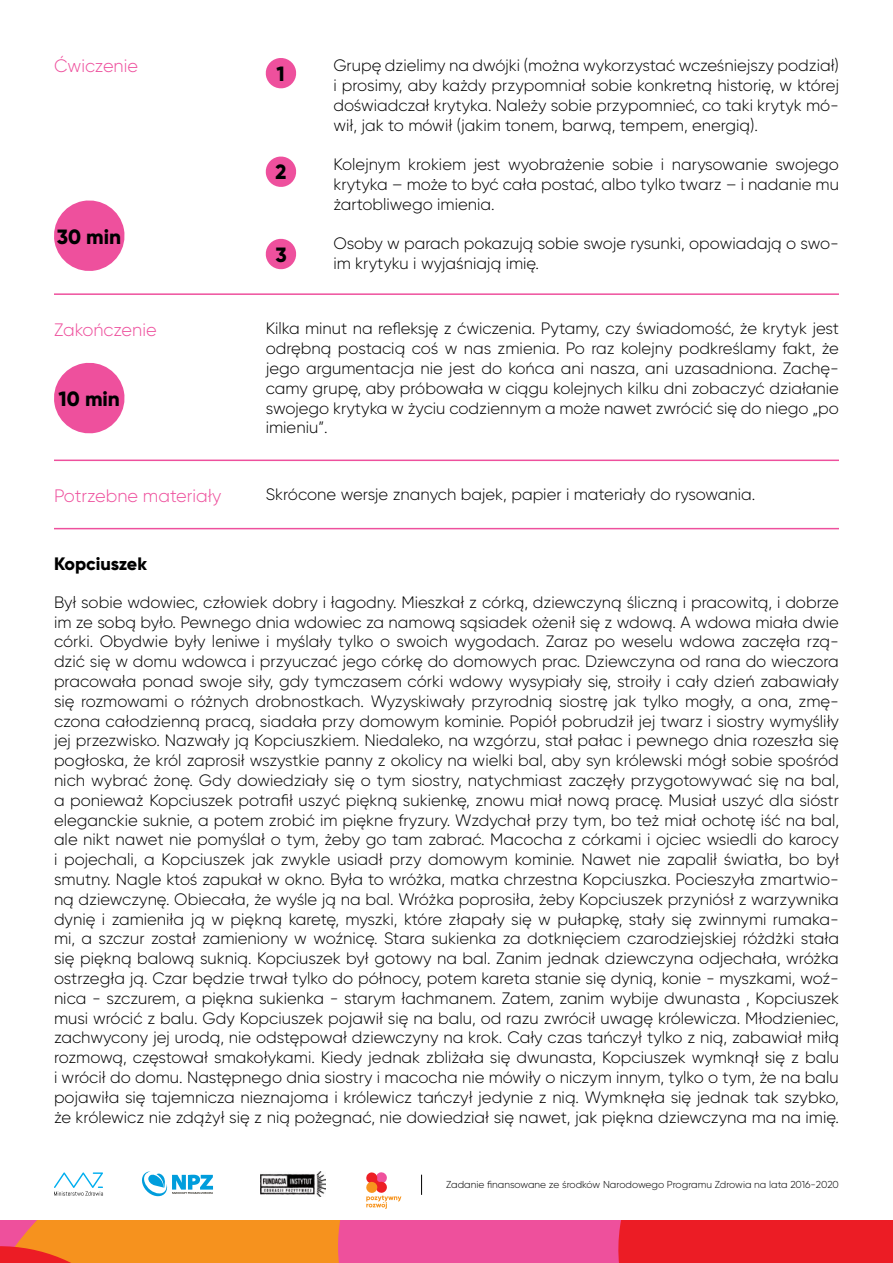
<style>
.page{position:relative;width:893px;height:1263px;background:#fff}
.page>*{position:absolute;margin:0;border:0;box-sizing:border-box;transform-origin:0 0}
.t1{font:800 20.7px "Gilroy";color:#000}
.t2{font:300 18px "Gilroy";color:#ee509d}
.t3{font:800 18px "Gilroy";letter-spacing:-.005em;color:#000}
.t4{font:300 16.5px/19.8px "Gilroy";color:#000;text-align:justify}
.t5{font:300 10.05px "Gilroy";color:#000}
</style>
<div class="page">
<svg style="left:366px;top:1172px;width:35px;height:37px"></svg>
<svg style="left:54px;top:1172px;width:49px;height:24px"></svg>
<svg style="left:142px;top:1171px;width:71px;height:25px"></svg>
<img style="left:261px;top:1171px;width:64px;height:26px">
<svg style="left:421px;top:1175px;width:1px;height:20px"></svg>
<svg style="left:0;top:1220px;width:893px;height:43px;background:#f0554a"></svg>
<svg style="left:54px;top:200px;width:71px;height:71px"></svg>
<svg style="left:265px;top:58px;width:32px;height:31px"></svg>
<svg style="left:265px;top:156px;width:32px;height:31px"></svg>
<svg style="left:265px;top:238px;width:32px;height:32px"></svg>
<hr style="left:54px;top:293px;width:785px;height:2px;background:#ee509d">
<svg style="left:54px;top:362px;width:71px;height:72px"></svg>
<hr style="left:54px;top:460px;width:785px;height:1px;background:#ee509d">
<hr style="left:54px;top:528px;width:785px;height:1px;background:#ee509d">
<p class="t2" style="left:54px;top:55px;width:86px">Ćwiczenie</p>
<p class="t1" style="left:57px;top:224px;width:66px">30 min</p>
<p class="t2" style="left:54px;top:318px;width:104px">Zakończenie</p>
<p class="t1" style="left:59px;top:386px;width:63px">10 min</p>
<p class="t1" style="left:276px;top:61px;width:10px">1</p>
<p class="t1" style="left:275px;top:159px;width:12px">2</p>
<p class="t1" style="left:275px;top:242px;width:13px">3</p>
<p class="t4" style="left:333px;top:55px;width:507px">Grupę dzielimy na dwójki (można wykorzystać wcześniejszy podział) i prosimy, aby każdy przypomniał sobie konkretną historię, w której doświadczał krytyka. Należy sobie przypomnieć, co taki krytyk mó&shy;wił, jak to mówił (jakim tonem, barwą, tempem, energią).</p>
<p class="t4" style="left:333px;top:154px;width:507px">Kolejnym krokiem jest wyobrażenie sobie i narysowanie swojego krytyka – może to być cała postać, albo tylko twarz – i nadanie mu żartobliwego imienia.</p>
<p class="t4" style="left:333px;top:234px;width:507px">Osoby w parach pokazują sobie swoje rysunki, opowiadają o swo&shy;im krytyku i wyjaśniają imię.</p>
<p class="t4" style="left:266px;top:318px;width:575px">Kilka minut na refleksję z ćwiczenia. Pytamy, czy świadomość, że krytyk jest odrębną postacią coś w nas zmienia. Po raz kolejny podkreślamy fakt, że jego argumentacja nie jest do końca ani nasza, ani uzasadniona. Zachę&shy;camy grupę, aby próbowała w ciągu kolejnych kilku dni zobaczyć działanie swojego krytyka w życiu codziennym a może nawet zwrócić się do niego „po imieniu”.</p>
<p class="t2" style="left:54px;top:484px;width:169px">Potrzebne materiały</p>
<p class="t4" style="left:266px;top:485px;width:491px">Skrócone wersje znanych bajek, papier i materiały do rysowania.</p>
<p class="t3" style="left:54px;top:552px;width:94px">Kopciuszek</p>
<p class="t4" style="left:54px;top:592px;width:787px">Był sobie wdowiec, człowiek dobry i łagodny. Mieszkał z córką, dziewczyną śliczną i pracowitą, i dobrze im ze sobą było. Pewnego dnia wdowiec za namową sąsiadek ożenił się z wdową. A wdowa miała dwie córki. Obydwie były leniwe i myślały tylko o swoich wygodach. Zaraz po weselu wdowa zaczęła rzą&shy;dzić się w domu wdowca i przyuczać jego córkę do domowych prac. Dziewczyna od rana do wieczora pracowała ponad swoje siły, gdy tymczasem córki wdowy wysypiały się, stroiły i cały dzień zabawiały się rozmowami o różnych drobnostkach. Wyzyskiwały przyrodnią siostrę jak tylko mogły, a ona, zmę&shy;czona całodzienną pracą, siadała przy domowym kominie. Popiół pobrudził jej twarz i siostry wymyśliły jej przezwisko. Nazwały ją Kopciuszkiem. Niedaleko, na wzgórzu, stał pałac i pewnego dnia rozeszła się pogłoska, że król zaprosił wszystkie panny z okolicy na wielki bal, aby syn królewski mógł sobie spośród nich wybrać żonę. Gdy dowiedziały się o tym siostry, natychmiast zaczęły przygotowywać się na bal, a ponieważ Kopciuszek potrafił uszyć piękną sukienkę, znowu miał nową pracę. Musiał uszyć dla sióstr eleganckie suknie, a potem zrobić im piękne fryzury. Wzdychał przy tym, bo też miał ochotę iść na bal, ale nikt nawet nie pomyślał o tym, żeby go tam zabrać. Macocha z córkami i ojciec wsiedli do karocy i pojechali, a Kopciuszek jak zwykle usiadł przy domowym kominie. Nawet nie zapalił światła, bo był smutny. Nagle ktoś zapukał w okno. Była to wróżka, matka chrzestna Kopciuszka. Pocieszyła zmartwio&shy;ną dziewczynę. Obiecała, że wyśle ją na bal. Wróżka poprosiła, żeby Kopciuszek przyniósł z warzywnika dynię i zamieniła ją w piękną karetę, myszki, które złapały się w pułapkę, stały się zwinnymi rumaka&shy;mi, a szczur został zamieniony w woźnicę. Stara sukienka za dotknięciem czarodziejskiej różdżki stała się piękną balową suknią. Kopciuszek był gotowy na bal. Zanim jednak dziewczyna odjechała, wróżka ostrzegła ją. Czar będzie trwał tylko do północy, potem kareta stanie się dynią, konie - myszkami, woź&shy;nica - szczurem, a piękna sukienka - starym łachmanem. Zatem, zanim wybije dwunasta , Kopciuszek musi wrócić z balu. Gdy Kopciuszek pojawił się na balu, od razu zwrócił uwagę królewicza. Młodzieniec, zachwycony jej urodą, nie odstępował dziewczyny na krok. Cały czas tańczył tylko z nią, zabawiał miłą rozmową, częstował smakołykami. Kiedy jednak zbliżała się dwunasta, Kopciuszek wymknął się z balu i wrócił do domu. Następnego dnia siostry i macocha nie mówiły o niczym innym, tylko o tym, że na balu pojawiła się tajemnicza nieznajoma i królewicz tańczył jedynie z nią. Wymknęła się jednak tak szybko, że królewicz nie zdążył się z nią pożegnać, nie dowiedział się nawet, jak piękna dziewczyna ma na imię.</p>
<p class="t5" style="left:446px;top:1178px;width:394px">Zadanie finansowane ze środków Narodowego Programu Zdrowia na lata 2016-2020</p>
</div>
